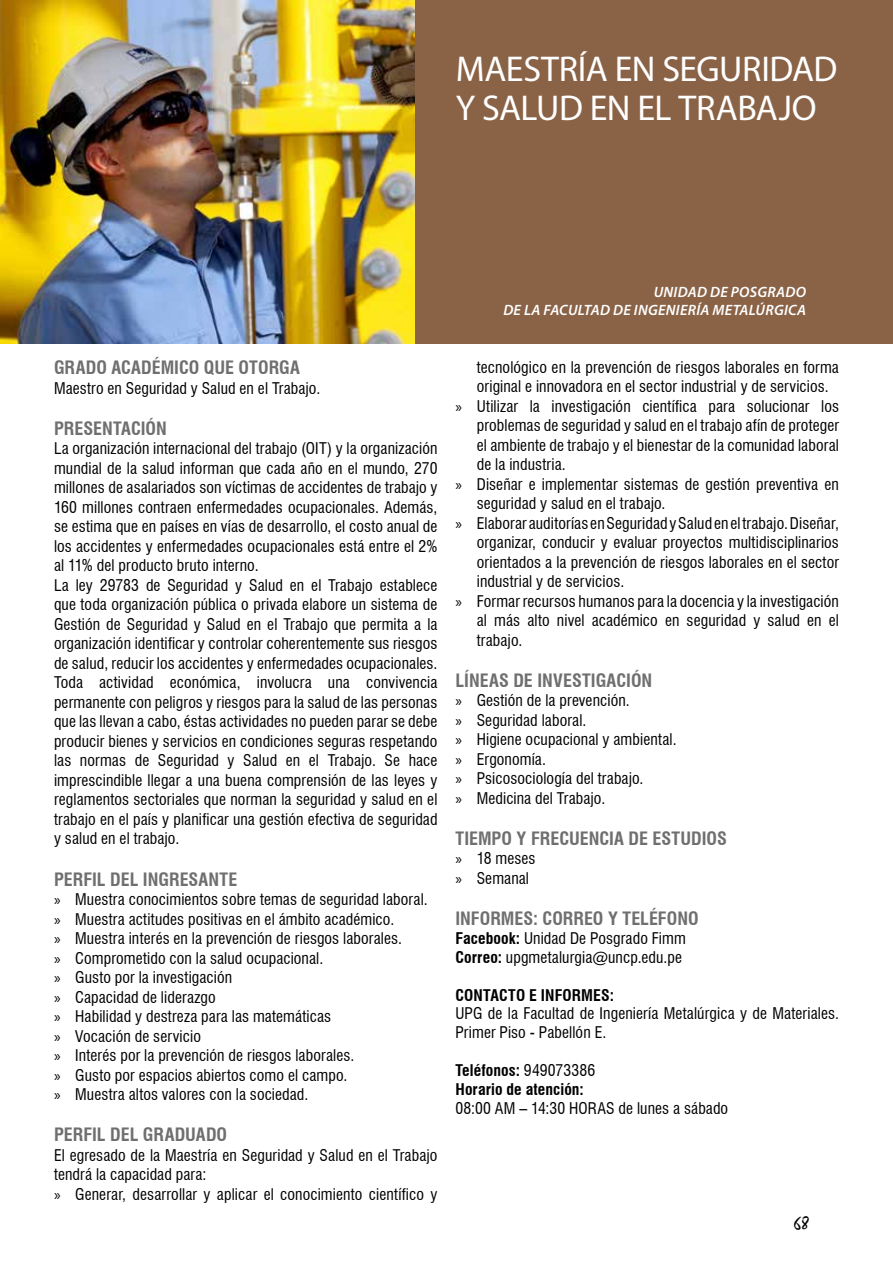
<style>
.page{position:relative;width:893px;height:1263px;background:#fff}
.page>*{position:absolute;margin:0;border:0;box-sizing:border-box;transform-origin:0 0}
.t1{font:36px/39px "Myriad Pro";letter-spacing:-.015em;color:#fff}
.t2{font:700 condensed 18px "Swiss 721 BT";color:#706f6f}
.t3{font:18px "Mistral";color:#000}
.t4{font:condensed 15.75px/19.5px "Swiss 721 BT";letter-spacing:.005em;color:#000}
.t5{font:700 condensed 15.75px/18.9px "Swiss 721 BT";letter-spacing:.005em;color:#000}
.t6{font:italic 600 15px/18px "Myriad Pro";letter-spacing:.02em;color:#fff;text-align:right}
.s1{font-family:"Myriad Pro";font-stretch:normal}
.s2{font-weight:700}
.s3{font-weight:400}
</style>
<div class="page">
<div style="left:0;top:0;width:893px;height:343px;background:#8a6347"></div>
<img style="left:0;top:0;width:414px;height:343px">
<h1 class="t1" style="left:456px;top:49px;width:383px">MAESTRÍA EN SEGURIDAD<br>Y SALUD EN EL TRABAJO</h1>
<p class="t2" style="left:54px;top:357px;width:247px">GRADO ACADÉMICO QUE OTORGA</p>
<p class="t4" style="left:54px;top:378px;width:268px">Maestro en Seguridad y Salud en el Trabajo.</p>
<p class="t2" style="left:54px;top:418px;width:114px">PRESENTACIÓN</p>
<p class="t4" style="left:54px;top:439px;width:385px">La organización internacional del trabajo (OIT) y la organización mundial de la salud informan que cada año en el mundo, 270 millones de asalariados son víctimas de accidentes de trabajo y 160 millones contraen enfermedades ocupacionales. Además, se estima que en países en vías de desarrollo, el costo anual de los accidentes y enfermedades ocupacionales está entre el 2% al 11% del producto bruto interno.<br>La ley 29783 de Seguridad y Salud en el Trabajo establece que toda organización pública o privada elabore un sistema de Gestión de Seguridad y Salud en el Trabajo que permita a la organización identificar y controlar coherentemente sus riesgos de salud, reducir los accidentes y enfermedades ocupacionales.<br>Toda actividad económica, involucra una convivencia permanente con peligros y riesgos para la salud de las personas que las llevan a cabo, éstas actividades no pueden parar se debe producir bienes y servicios en condiciones seguras respetando las normas de Seguridad y Salud en el Trabajo. Se hace imprescindible llegar a una buena comprensión de las leyes y reglamentos sectoriales que norman la seguridad y salud en el trabajo en el país y planificar una gestión efectiva de seguridad y salud en el trabajo.</p>
<p class="t2" style="left:54px;top:868px;width:185px">PERFIL DEL INGRESANTE</p>
<p class="t4" style="left:54px;top:889px;width:375px"><span class="s1">»</span> Muestra conocimientos sobre temas de seguridad laboral. <span class="s1">»</span> Muestra actitudes positivas en el ámbito académico.<br><span class="s1">»</span> Muestra interés en la prevención de riesgos laborales.<br><span class="s1">»</span> Comprometido con la salud ocupacional.<br><span class="s1">»</span> Gusto por la investigación<br><span class="s1">»</span> Capacidad de liderazgo<br><span class="s1">»</span> Habilidad y destreza para las matemáticas<br><span class="s1">»</span> Vocación de servicio<br><span class="s1">»</span> Interés por la prevención de riesgos laborales.<br><span class="s1">»</span> Gusto por espacios abiertos como el campo.<br><span class="s1">»</span> Muestra altos valores con la sociedad.</p>
<p class="t2" style="left:54px;top:1124px;width:175px">PERFIL DEL GRADUADO</p>
<p class="t4" style="left:54px;top:1145px;width:385px">El egresado de la Maestría en Seguridad y Salud en el Trabajo tendrá la capacidad para:<br><span class="s1">»</span> Generar, desarrollar y aplicar el conocimiento científico y</p>
<p class="t6" style="left:503px;top:282px;width:304px">UNIDAD DE POSGRADO<br>DE LA FACULTAD DE INGENIERÍA METALÚRGICA</p>
<p class="t4" style="left:477px;top:357px;width:364px">tecnológico en la prevención de riesgos laborales en forma</p>
<p class="t4" style="left:477px;top:377px;width:353px">original e innovadora en el sector industrial y de servicios.</p>
<p class="t4" style="left:455px;top:396px;width:385px"><span class="s1">»</span> Utilizar la investigación científica para solucionar los</p>
<p class="t4" style="left:477px;top:416px;width:364px">problemas de seguridad y salud en el trabajo afín de proteger</p>
<p class="t4" style="left:477px;top:435px;width:364px">el ambiente de trabajo y el bienestar de la comunidad laboral</p>
<p class="t4" style="left:477px;top:455px;width:91px">de la industria.</p>
<p class="t4" style="left:455px;top:474px;width:385px"><span class="s1">»</span> Diseñar e implementar sistemas de gestión preventiva en</p>
<p class="t4" style="left:477px;top:494px;width:190px">seguridad y salud en el trabajo.</p>
<p class="t4" style="left:455px;top:513px;width:385px"><span class="s1">»</span> Elaborar auditorías en Seguridad y Salud en el trabajo. Diseñar,</p>
<p class="t4" style="left:477px;top:533px;width:364px">organizar, conducir y evaluar proyectos multidisciplinarios</p>
<p class="t4" style="left:477px;top:552px;width:364px">orientados a la prevención de riesgos laborales en el sector</p>
<p class="t4" style="left:477px;top:572px;width:149px">industrial y de servicios.</p>
<p class="t4" style="left:455px;top:591px;width:385px"><span class="s1">»</span> Formar recursos humanos para la docencia y la investigación</p>
<p class="t4" style="left:477px;top:611px;width:364px">al más alto nivel académico en seguridad y salud en el</p>
<p class="t4" style="left:477px;top:630px;width:47px">trabajo.</p>
<p class="t2" style="left:455px;top:669px;width:198px">LÍNEAS DE INVESTIGACIÓN</p>
<p class="t4" style="left:455px;top:691px;width:223px"><span class="s1">»</span> Gestión de la prevención.<br><span class="s1">»</span> Seguridad laboral.<br><span class="s1">»</span> Higiene ocupacional y ambiental. <span class="s1">»</span> Ergonomía.<br><span class="s1">»</span> Psicosociología del trabajo.<br><span class="s1">»</span> Medicina del Trabajo.</p>
<p class="t2" style="left:455px;top:827px;width:273px">TIEMPO Y FRECUENCIA DE ESTUDIOS</p>
<p class="t4" style="left:455px;top:849px;width:81px"><span class="s1">»</span> 18 meses <span class="s1">»</span> Semanal</p>
<p class="t2" style="left:455px;top:908px;width:245px">INFORMES: CORREO Y TELÉFONO</p>
<p class="t4" style="left:455px;top:929px;width:232px;line-height:18.9px"><span class="s2">Facebook:</span> Unidad De Posgrado Fimm<br><span class="s2">Correo:</span> upgmetalurgia@uncp.edu.pe</p>
<p class="t5" style="left:455px;top:985px;width:160px">CONTACTO E INFORMES:</p>
<p class="t4" style="left:455px;top:1004px;width:385px;line-height:18.9px">UPG de la Facultad de Ingeniería Metalúrgica y de Materiales.<br>Primer Piso - Pabellón E.</p>
<p class="t5" style="left:455px;top:1061px;width:141px">Teléfonos: <span class="s3">949073386<br></span>Horario de atención:</p>
<p class="t4" style="left:455px;top:1098px;width:274px">08:00 AM – 14:30 HORAS de lunes a sábado</p>
<p class="t3" style="left:794px;top:1213px;width:17px">68</p>
</div>
